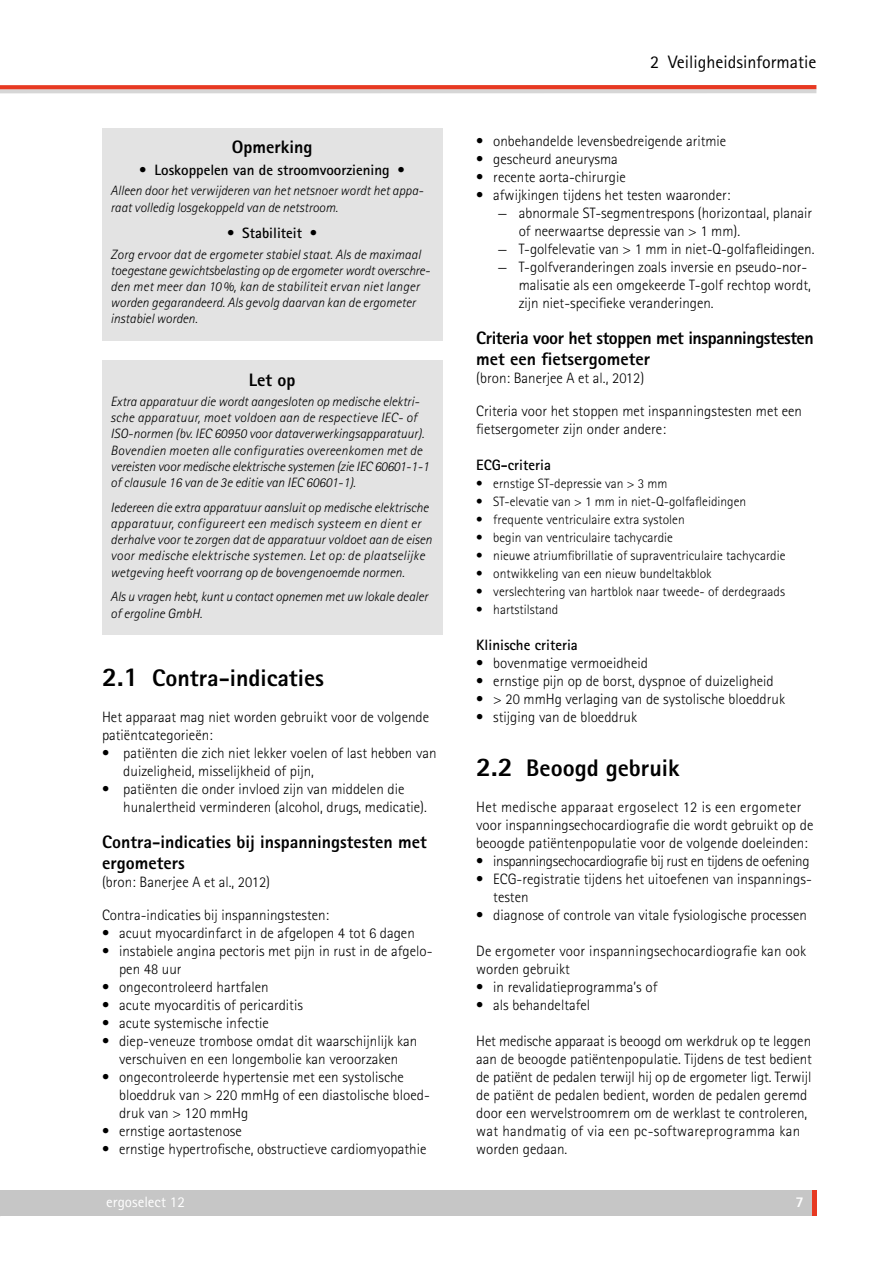
<style>
.page{position:relative;width:893px;height:1263px;background:#fff}
.page>*{position:absolute;margin:0;border:0;box-sizing:border-box;transform-origin:0 0}
.t1{font:800 24px "Rotis Sans Serif Pro";color:#000}
.t2{font:800 18px/21.6px "Rotis Sans Serif Pro";color:#000}
.t3{font:800 18px/21.6px "Rotis Sans Serif Pro";letter-spacing:-.025em;color:#000}
.t4{font:18px "Rotis Sans Serif Pro";color:#000}
.t5{font:300 15px/18px "Rotis Sans Serif Pro";color:#000}
.t6{font:700 15px "Rotis Sans Serif Pro";color:#000}
.t7{font:300 15px "Rotis Sans Serif Pro";letter-spacing:-.025em;color:#000}
.t8{font:15px "Rotis Sans Serif Pro";color:#fff}
.t9{font:800 15px "Rotis Sans Serif Pro";color:#fff}
.t10{font:italic 300 13.5px/16.2px "Rotis Sans Serif Pro";color:#000}
.t11{font:300 13.5px "Rotis Sans Serif Pro";color:#000}
.s1{font-size:27px}
</style>
<div class="page">
<div style="left:0;top:1191px;width:815px;height:25px;background:#c6c6c6"></div>
<hr style="left:812px;top:1191px;width:4px;height:25px;background:#e73922">
<svg style="left:0;top:89px;width:816px;height:4px;background:#d8cdcc"></svg>
<svg style="left:0;top:85px;width:816px;height:4px;background:#e73d27"></svg>
<div style="left:102px;top:128px;width:340px;height:212px;background:#e3e3e3"></div>
<div style="left:102px;top:360px;width:340px;height:274px;background:#e3e3e3"></div>
<p class="t2" style="left:232px;top:136px;width:82px">Opmerking</p>
<p class="t6" style="left:139px;top:160px;width:268px">• Loskoppelen van de stroomvoorziening •</p>
<p class="t10" style="left:111px;top:183px;width:314px">Alleen door het verwijderen van het netsnoer wordt het appa&shy;raat volledig losgekoppeld van de netstroom.</p>
<p class="t6" style="left:227px;top:224px;width:92px">• Stabiliteit •</p>
<p class="t10" style="left:111px;top:246px;width:321px">Zorg ervoor dat de ergometer stabiel staat. Als de maximaal toegestane gewichtsbelasting op de ergometer wordt overschre&shy;den met meer dan 10%, kan de stabiliteit ervan niet langer worden gegarandeerd. Als gevolg daarvan kan de ergometer instabiel worden.</p>
<p class="t2" style="left:249px;top:369px;width:48px">Let op</p>
<p class="t10" style="left:111px;top:393px;width:320px">Extra apparatuur die wordt aangesloten op medische elektri&shy;sche apparatuur, moet voldoen aan de respectieve IEC- of ISO-normen (bv. IEC 60950 voor dataverwerkingsapparatuur).<br>Bovendien moeten alle configuraties overeenkomen met de vereisten voor medische elektrische systemen (zie IEC 60601-1-1 of clausule 16 van de 3e editie van IEC 60601-1).</p>
<p class="t10" style="left:111px;top:499px;width:323px">Iedereen die extra apparatuur aansluit op medische elektrische apparatuur, configureert een medisch systeem en dient er derhalve voor te zorgen dat de apparatuur voldoet aan de eisen voor medische elektrische systemen. Let op: de plaatselijke wetgeving heeft voorrang op de bovengenoemde normen.</p>
<p class="t10" style="left:111px;top:589px;width:319px">Als u vragen hebt, kunt u contact opnemen met uw lokale dealer of ergoline GmbH.</p>
<h1 class="t1" style="left:102px;top:662px;width:223px"><span class="s1">2.1</span> Contra-indicaties</h1>
<p class="t5" style="left:102px;top:708px;width:329px">Het apparaat mag niet worden gebruikt voor de volgende patiëntcategorieën:</p>
<p class="t5" style="left:123px;top:744px;width:315px;text-indent:-21px">• patiënten die zich niet lekker voelen of last hebben van duizeligheid, misselijkheid of pijn,</p>
<p class="t5" style="left:123px;top:780px;width:305px;text-indent:-21px">• patiënten die onder invloed zijn van middelen die hunalertheid verminderen (alcohol, drugs, medicatie).</p>
<p class="t2" style="left:102px;top:831px;width:326px">Contra-indicaties bij inspanningstesten met ergometers</p>
<p class="t5" style="left:102px;top:866px;width:229px;line-height:32.4px">(bron: Banerjee A et al., 2012)<br>Contra-indicaties bij inspanningstesten:</p>
<p class="t5" style="left:102px;top:924px;width:314px">• acuut myocardinfarct in de afgelopen 4 tot 6 dagen</p>
<p class="t5" style="left:119px;top:942px;width:315px;text-indent:-17px">• instabiele angina pectoris met pijn in rust in de afgelo&shy;pen 48 uur</p>
<p class="t5" style="left:102px;top:978px;width:168px">• ongecontroleerd hartfalen</p>
<p class="t5" style="left:102px;top:996px;width:202px">• acute myocarditis of pericarditis</p>
<p class="t5" style="left:102px;top:1014px;width:168px">• acute systemische infectie</p>
<p class="t5" style="left:102px;top:1032px;width:317px;text-align:center">• diep-veneuze trombose omdat dit waarschijnlijk kan verschuiven en een longembolie kan veroorzaken</p>
<p class="t5" style="left:119px;top:1068px;width:312px;text-indent:-17px">• ongecontroleerde hypertensie met een systolische bloeddruk van &gt; 220 mmHg of een diastolische bloed&shy;druk van &gt; 120 mmHg</p>
<p class="t5" style="left:102px;top:1122px;width:141px">• ernstige aortastenose</p>
<p class="t5" style="left:102px;top:1140px;width:326px">• ernstige hypertrofische, obstructieve cardiomyopathie</p>
<p class="t4" style="left:650px;top:51px;width:168px">2 Veiligheidsinformatie</p>
<p class="t5" style="left:476px;top:132px;width:252px">• onbehandelde levensbedreigende aritmie</p>
<p class="t5" style="left:476px;top:150px;width:143px">• gescheurd aneurysma</p>
<p class="t5" style="left:476px;top:168px;width:151px">• recente aorta-chirurgie</p>
<p class="t5" style="left:476px;top:186px;width:256px">• afwijkingen tijdens het testen waaronder:</p>
<p class="t5" style="left:519px;top:204px;width:295px;text-indent:-21px">— abnormale ST-segmentrespons (horizontaal, planair of neerwaartse depressie van &gt; 1 mm).</p>
<p class="t5" style="left:497px;top:240px;width:318px">— T-golfelevatie van &gt; 1 mm in niet-Q-golfafleidingen.</p>
<p class="t5" style="left:519px;top:258px;width:294px;text-indent:-21px">— T-golfveranderingen zoals inversie en pseudo-nor&shy;malisatie als een omgekeerde T-golf rechtop wordt, zijn niet-specifieke veranderingen.</p>
<p class="t3" style="left:476px;top:327px;width:339px">Criteria voor het stoppen met inspanningstesten met een fietsergometer</p>
<p class="t5" style="left:476px;top:362px;width:327px;line-height:32.4px">(bron: Banerjee A et al., 2012)<br>Criteria voor het stoppen met inspanningstesten met een</p>
<p class="t5" style="left:476px;top:420px;width:191px">fietsergometer zijn onder andere:</p>
<p class="t6" style="left:476px;top:455px;width:76px">ECG-criteria</p>
<p class="t11" style="left:476px;top:475px;width:193px">• ernstige ST-depressie van &gt; 3 mm</p>
<p class="t11" style="left:476px;top:493px;width:271px">• ST-elevatie van &gt; 1 mm in niet-Q-golfafleidingen</p>
<p class="t11" style="left:476px;top:511px;width:210px">• frequente ventriculaire extra systolen</p>
<p class="t11" style="left:476px;top:529px;width:198px">• begin van ventriculaire tachycardie</p>
<p class="t11" style="left:476px;top:547px;width:311px">• nieuwe atriumfibrillatie of supraventriculaire tachycardie</p>
<p class="t11" style="left:476px;top:565px;width:237px">• ontwikkeling van een nieuw bundeltakblok</p>
<p class="t11" style="left:476px;top:583px;width:310px">• verslechtering van hartblok naar tweede- of derdegraads</p>
<p class="t11" style="left:476px;top:601px;width:83px">• hartstilstand</p>
<p class="t6" style="left:476px;top:635px;width:103px">Klinische criteria</p>
<p class="t5" style="left:476px;top:654px;width:173px">• bovenmatige vermoeidheid</p>
<p class="t5" style="left:476px;top:672px;width:299px">• ernstige pijn op de borst, dyspnoe of duizeligheid</p>
<p class="t5" style="left:476px;top:690px;width:310px">• &gt; 20 mmHg verlaging van de systolische bloeddruk</p>
<p class="t5" style="left:476px;top:708px;width:162px">• stijging van de bloeddruk</p>
<h1 class="t1" style="left:476px;top:752px;width:205px"><span class="s1">2.2</span> Beoogd gebruik</h1>
<p class="t5" style="left:476px;top:798px;width:339px">Het medische apparaat ergoselect 12 is een ergometer voor inspanningsechocardiografie die wordt gebruikt op de beoogde patiëntenpopulatie voor de volgende doeleinden:</p>
<p class="t7" style="left:476px;top:852px;width:335px">• inspanningsechocardiografie bij rust en tijdens de oefening</p>
<p class="t5" style="left:493px;top:870px;width:320px;text-indent:-17px">• ECG-registratie tijdens het uitoefenen van inspannings&shy;testen</p>
<p class="t5" style="left:476px;top:906px;width:332px">• diagnose of controle van vitale fysiologische processen</p>
<p class="t5" style="left:476px;top:942px;width:332px">De ergometer voor inspanningsechocardiografie kan ook worden gebruikt</p>
<p class="t5" style="left:476px;top:978px;width:183px">• in revalidatieprogramma’s of</p>
<p class="t5" style="left:476px;top:996px;width:115px">• als behandeltafel</p>
<p class="t5" style="left:476px;top:1032px;width:337px">Het medische apparaat is beoogd om werkdruk op te leggen aan de beoogde patiëntenpopulatie. Tijdens de test bedient de patiënt de pedalen terwijl hij op de ergometer ligt. Terwijl de patiënt de pedalen bedient, worden de pedalen geremd door een wervelstroomrem om de werklast te controleren, wat handmatig of via een pc-softwareprogramma kan worden gedaan.</p>
<p class="t8" style="left:106px;top:1193px;width:80px">ergoselect 12</p>
<p class="t9" style="left:795px;top:1193px;width:10px">7</p>
</div>
